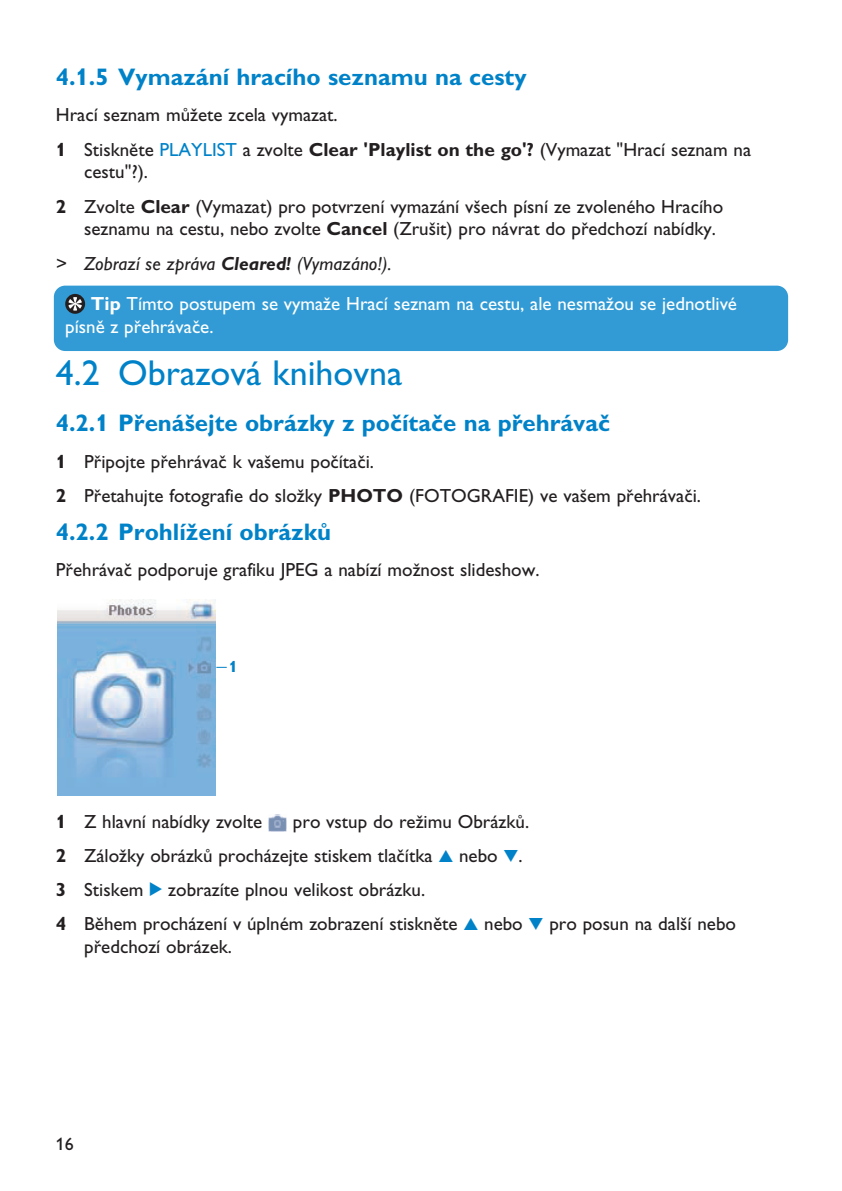
<style>
.page{position:relative;width:842px;height:1191px;background:#fff}
.page>*{position:absolute;margin:0;border:0;box-sizing:border-box;transform-origin:0 0}
.t1{font:36px "Gill Sans Alt CE";color:#0082c8}
.t2{font:700 24px "Gill Sans Alt CE";color:#0082c8}
.t3{font:19px/34.2px "Gill Sans Alt CE";color:#231f20}
.t4{font:19px/22.8px "Gill Sans Alt CE";color:#fff}
.t5{font:18px "Gill Sans Alt CE";color:#231f20}
.t6{font:700 16px "Gill Sans Alt CE";color:#0082c8}
.s1{font-weight:700}
.s2{font-family:"Gill Alt One";color:#0082c8}
.s3{font-family:"Gill Alt One";font-style:italic}
.s4{font-style:italic}
.s5{font-family:"Gill Sans Cyr MT Bold Inclined"}
.s6{font-family:"Audio Four 4";color:#0082c8}
</style>
<div class="page">
<svg style="left:268px;top:817px;width:19px;height:15px"></svg>
<img style="left:269px;top:814px;width:18px;height:17px">
<img style="left:58px;top:599px;width:158px;height:197px">
<svg style="left:216px;top:666px;width:11px;height:2px"></svg>
<div style="left:54px;top:286px;width:734px;height:65px;background:#329bd5;border-radius:11px"></div>
<svg style="left:65px;top:294px;width:20px;height:20px"></svg>
<svg style="left:69px;top:297px;width:13px;height:13px"></svg>
<p class="t2" style="left:56px;top:68px;width:472px">4.1.5 Vymazání hracího seznamu na cesty</p>
<p class="t3" style="left:56px;top:100px;width:697px">Hrací seznam můžete zcela vymazat.<br><span class="s1">1</span> Stiskněte <span class="s2">PLAYLIST</span> a zvolte <span class="s1">Clear 'Playlist on the go'?</span> (Vymazat "Hrací seznam na</p>
<p class="t3" style="left:56px;top:157px;width:669px;text-indent:28px">cestu"?).<br><span class="s1">2</span> Zvolte <span class="s1">Clear</span> (Vymazat) pro potvrzení vymazání všech písní ze zvoleného Hracího</p>
<p class="t3" style="left:56px;top:214px;width:662px;text-indent:28px">seznamu na cestu, nebo zvolte <span class="s1">Cancel</span> (Zrušit) pro návrat do předchozí nabídky. <span class="s3">&gt;</span> <span class="s4">Zobrazí se zpráva</span> <span class="s5">Cleared!</span> <span class="s4">(Vymazáno!).</span></p>
<p class="t4" style="left:65px;top:294px;width:673px;text-indent:26px"><span class="s1">Tip</span> Tímto postupem se vymaže Hrací seznam na cestu, ale nesmažou se jednotlivé písně z přehrávače.</p>
<h1 class="t1" style="left:56px;top:360px;width:348px">4.2 Obrazová knihovna</h1>
<p class="t2" style="left:56px;top:415px;width:556px">4.2.1 Přenášejte obrázky z počítače na přehrávač</p>
<p class="t3" style="left:56px;top:446px;width:647px"><span class="s1">1</span> Připojte přehrávač k vašemu počítači.<br><span class="s1">2</span> Přetahujte fotografie do složky <span class="s1">PHOTO</span> (FOTOGRAFIE) ve vašem přehrávači.</p>
<p class="t2" style="left:56px;top:523px;width:277px">4.2.2 Prohlížení obrázků</p>
<p class="t3" style="left:56px;top:555px;width:485px">Přehrávač podporuje grafiku JPEG a nabízí možnost slideshow.</p>
<p class="t6" style="left:229px;top:660px;width:10px">1</p>
<p class="t3" style="left:56px;top:806px;width:682px;text-indent:237px">pro vstup do režimu Obrázků.<br><span class="s1">2</span> Záložky obrázků procházejte stiskem tlačítka <span class="s6">3</span> nebo <span class="s6">4</span>.<br><span class="s1">3</span> Stiskem <span class="s6">2</span> zobrazíte plnou velikost obrázku.<br><span class="s1">4</span> Během procházení v úplném zobrazení stiskněte <span class="s6">3</span> nebo <span class="s6">4</span> pro posun na další nebo</p>
<p class="t3" style="left:84px;top:931px;width:149px">předchozí obrázek.</p>
<p class="t3" style="left:56px;top:806px;width:208px"><span class="s1">1</span> Z hlavní nabídky zvolte</p>
<p class="t5" style="left:56px;top:1137px;width:19px">16</p>
</div>
